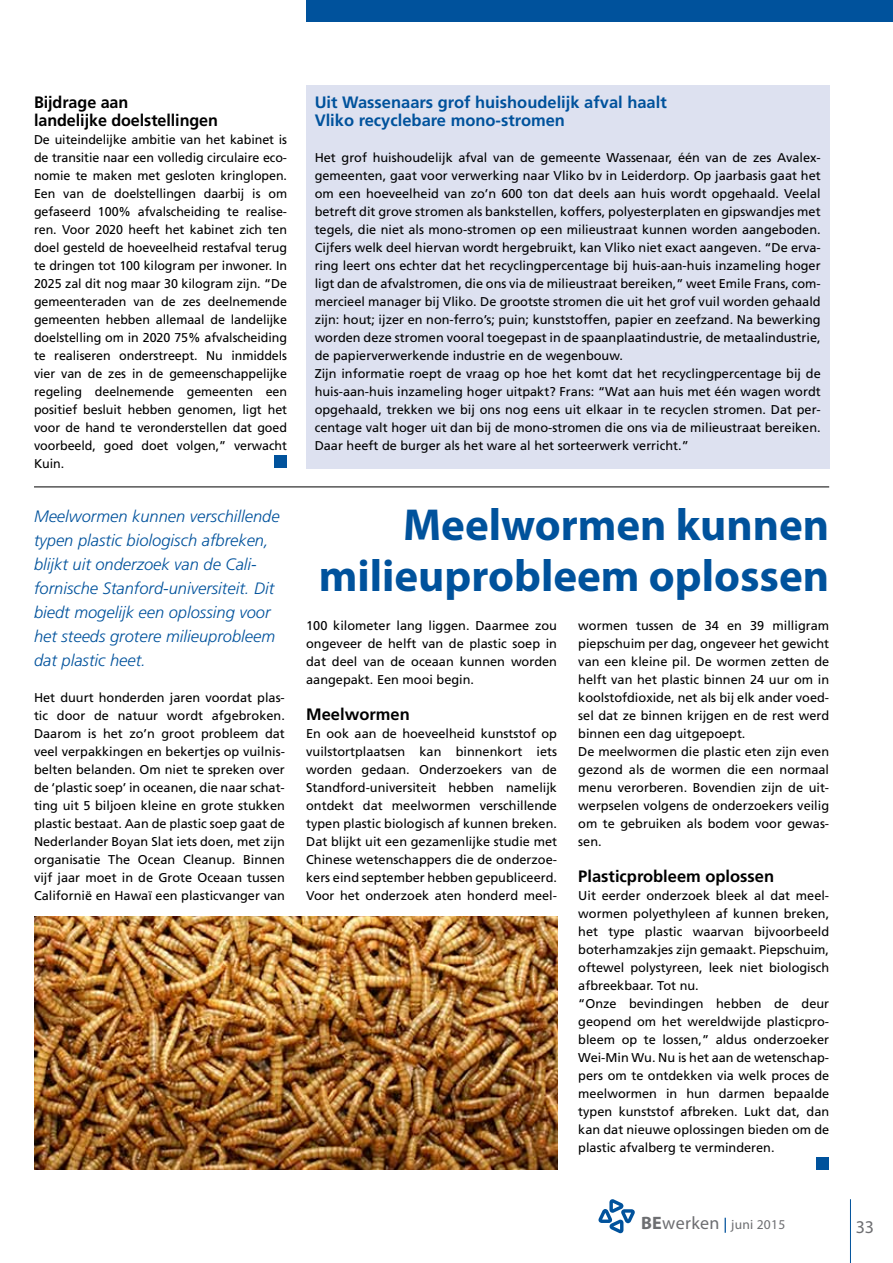
<style>
.page{position:relative;width:893px;height:1263px;background:#fff}
.page>*{position:absolute;margin:0;border:0;box-sizing:border-box;transform-origin:0 0}
.t1{font:700 45px/51px "Myriad Pro";color:#00529c;text-align:right}
.t2{font:18px "Myriad Pro";color:#6d6e71}
.t3{font:italic 300 16.5px/24px "Frutiger LT Std";color:#00529c}
.t4{font:700 16.5px/18px "Frutiger LT Std";letter-spacing:-.005em;color:#000}
.t5{font:700 16.5px/18px "Frutiger LT Std";color:#00529c}
.t6{font:13.5px "Myriad Pro";letter-spacing:.02em;color:#6d6e71}
.t7{font:12.75px/18px "Frutiger LT Std";color:#000;text-align:justify}
.s1{font-weight:700;font-size:18px}
.s2{font-size:18px}
.s3{font-family:"Frutiger LT Std";font-size:15px;color:#00529c}
</style>
<div class="page">
<hr style="left:850px;top:1199px;width:1px;height:64px;background:#00529c">
<svg style="left:598px;top:1199px;width:37px;height:34px"></svg>
<div style="left:306px;top:0;width:587px;height:21px;background:#00529c"></div>
<img style="left:35px;top:916px;width:523px;height:253px">
<div style="left:306px;top:85px;width:523px;height:383px;background:#dde1f0"></div>
<hr style="left:34px;top:486px;width:795px;height:1px;background:#000">
<div style="left:274px;top:455px;width:13px;height:13px;background:#00529c"></div>
<div style="left:816px;top:1157px;width:13px;height:12px;background:#00529c"></div>
<p class="t4" style="left:34px;top:93px;width:186px">Bijdrage aan<br>landelijke doelstellingen</p>
<p class="t7" style="left:34px;top:131px;width:255px">De uiteindelijke ambitie van het kabinet is de transitie naar een volledig circulaire eco&shy;nomie te maken met gesloten kringlopen.<br>Een van de doelstellingen daarbij is om gefaseerd 100% afvalscheiding te realise&shy;ren. Voor 2020 heeft het kabinet zich ten doel gesteld de hoeveelheid restafval terug te dringen tot 100 kilogram per inwoner. In 2025 zal dit nog maar 30 kilogram zijn. “De gemeenteraden van de zes deelnemende gemeenten hebben allemaal de landelijke doelstelling om in 2020 75% afvalscheiding te realiseren onderstreept. Nu inmiddels vier van de zes in de gemeenschappelijke regeling deelnemende gemeenten een positief besluit hebben genomen, ligt het voor de hand te veronderstellen dat goed voorbeeld, goed doet volgen,” verwacht Kuin.</p>
<p class="t3" style="left:34px;top:504px;width:247px">Meelwormen kunnen verschillende typen plastic biologisch afbreken, blijkt uit onderzoek van de Cali‑ fornische Stanford-universiteit. Dit biedt mogelijk een oplossing voor het steeds grotere milieuprobleem dat plastic heet.</p>
<p class="t7" style="left:34px;top:689px;width:252px">Het duurt honderden jaren voordat plas&shy;tic door de natuur wordt afgebroken.<br>Daarom is het zo’n groot probleem dat veel verpakkingen en bekertjes op vuilnis&shy;belten belanden. Om niet te spreken over de ‘plastic soep’ in oceanen, die naar schat&shy;ting uit 5 biljoen kleine en grote stukken plastic bestaat. Aan de plastic soep gaat de Nederlander Boyan Slat iets doen, met zijn organisatie The Ocean Cleanup. Binnen vijf jaar moet in de Grote Oceaan tussen Californië en Hawaï een plasticvanger van</p>
<p class="t5" style="left:315px;top:93px;width:354px">Uit Wassenaars grof huishoudelijk afval haalt<br>Vliko recyclebare mono-stromen</p>
<p class="t7" style="left:315px;top:149px;width:508px;text-align:left">Het grof huishoudelijk afval van de gemeente Wassenaar, één van de zes Avalex&shy;gemeenten, gaat voor verwerking naar Vliko bv in Leiderdorp. Op jaarbasis gaat het om een hoeveelheid van zo’n 600 ton dat deels aan huis wordt opgehaald. Veelal betreft dit grove stromen als bankstellen, koffers, polyesterplaten en gipswandjes met tegels, die niet als mono-stromen op een milieustraat kunnen worden aangeboden.<br>Cijfers welk deel hiervan wordt hergebruikt, kan Vliko niet exact aangeven. “De erva&shy;ring leert ons echter dat het recyclingpercentage bij huis-aan-huis inzameling hoger ligt dan de afvalstromen, die ons via de milieustraat bereiken,” weet Emile Frans, com&shy;mercieel manager bij Vliko. De grootste stromen die uit het grof vuil worden gehaald zijn: hout; ijzer en non-ferro’s; puin; kunststoffen, papier en zeefzand. Na bewerking worden deze stromen vooral toegepast in de spaanplaatindustrie, de metaalindustrie, de papierverwerkende industrie en de wegenbouw.<br>Zijn informatie roept de vraag op hoe het komt dat het recyclingpercentage bij de huis-aan-huis inzameling hoger uitpakt? Frans: “Wat aan huis met één wagen wordt opgehaald, trekken we bij ons nog eens uit elkaar in te recyclen stromen. Dat per&shy;centage valt hoger uit dan bij de mono-stromen die ons via de milieustraat bereiken.<br>Daar heeft de burger als het ware al het sorteerwerk verricht.”</p>
<h1 class="t1" style="left:319px;top:499px;width:512px">Meelwormen kunnen milieuprobleem oplossen</h1>
<p class="t7" style="left:306px;top:617px;width:252px">100 kilometer lang liggen. Daarmee zou ongeveer de helft van de plastic soep in dat deel van de oceaan kunnen worden aangepakt. Een mooi begin.</p>
<p class="t4" style="left:306px;top:705px;width:105px">Meelwormen</p>
<p class="t7" style="left:306px;top:725px;width:252px">En ook aan de hoeveelheid kunststof op vuilstortplaatsen kan binnenkort iets worden gedaan. Onderzoekers van de Standford-universiteit hebben namelijk ontdekt dat meelwormen verschillende typen plastic biologisch af kunnen breken.<br>Dat blijkt uit een gezamenlijke studie met Chinese wetenschappers die de onderzoe&shy;kers eind september hebben gepubliceerd.<br>Voor het onderzoek aten honderd meel-</p>
<p class="t7" style="left:578px;top:617px;width:252px;text-align:left">wormen tussen de 34 en 39 milligram piepschuim per dag, ongeveer het gewicht van een kleine pil. De wormen zetten de helft van het plastic binnen 24 uur om in koolstofdioxide, net als bij elk ander voed&shy;sel dat ze binnen krijgen en de rest werd binnen een dag uitgepoept.<br>De meelwormen die plastic eten zijn even gezond als de wormen die een normaal menu verorberen. Bovendien zijn de uit&shy;werpselen volgens de onderzoekers veilig om te gebruiken als bodem voor gewas&shy;sen.</p>
<p class="t4" style="left:578px;top:867px;width:197px">Plasticprobleem oplossen</p>
<p class="t7" style="left:578px;top:887px;width:252px;text-align:left">Uit eerder onderzoek bleek al dat meel&shy;wormen polyethyleen af kunnen breken, het type plastic waarvan bijvoorbeeld boterhamzakjes zijn gemaakt. Piepschuim, oftewel polystyreen, leek niet biologisch afbreekbaar. Tot nu.<br>“Onze bevindingen hebben de deur geopend om het wereldwijde plasticpro&shy;bleem op te lossen,” aldus onderzoeker Wei-Min Wu. Nu is het aan de wetenschap&shy;pers om te ontdekken via welk proces de meelwormen in hun darmen bepaalde typen kunststof afbreken. Lukt dat, dan kan dat nieuwe oplossingen bieden om de plastic afvalberg te verminderen.</p>
<p class="t6" style="left:641px;top:1217px;width:146px"><span class="s1">BE</span><span class="s2">werken</span> <span class="s3">|</span> juni 2015</p>
<h2 class="t2" style="left:856px;top:1217px;width:20px">33</h2>
</div>
